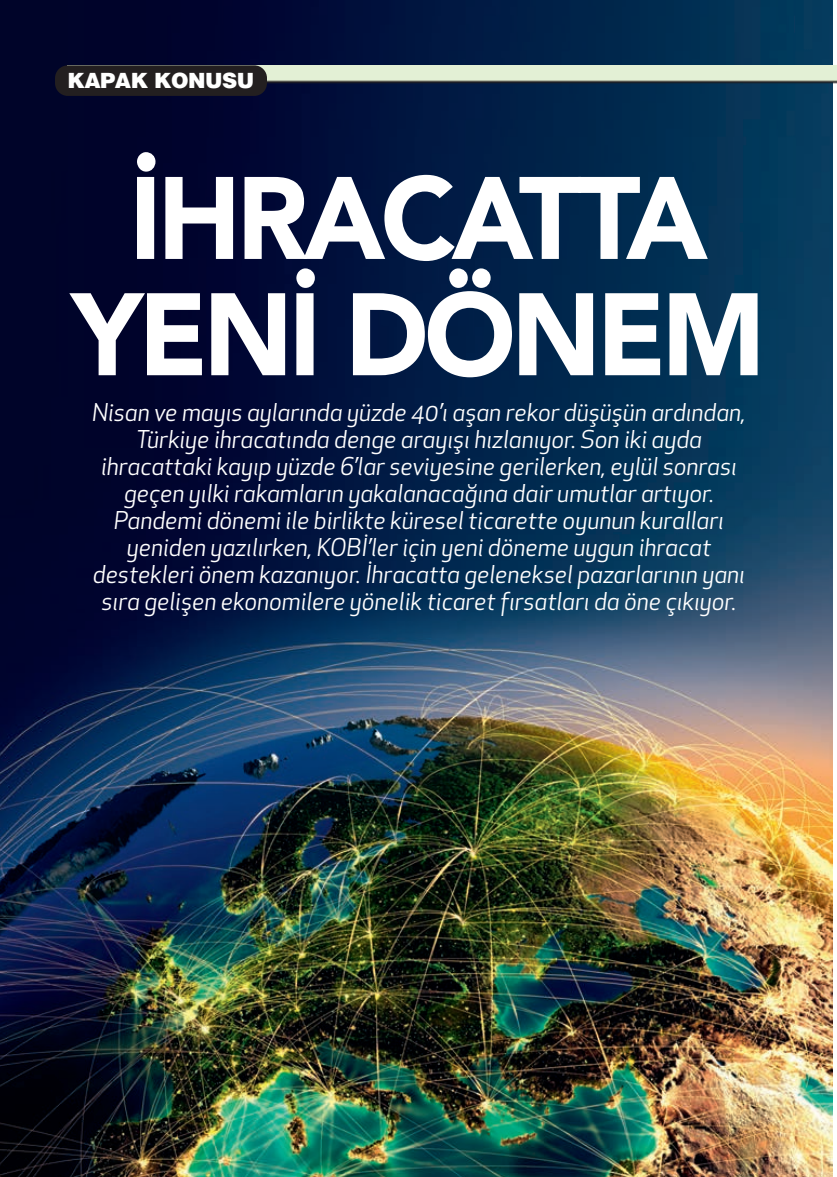
<style>
.page{position:relative;width:837px;height:1177px;background:#fff}
.page>*{position:absolute;margin:0;border:0;box-sizing:border-box;transform-origin:0 0}
.t1{font:900 115.8px/116.2px "Avenir";letter-spacing:-.04em;color:#fff;text-align:center;scale:.95 1}
.t2{font:italic 24px/27px "Apex New";color:#fff;text-align:center}
.t3{font:900 21px "Helveticam";letter-spacing:-.025em;color:#fff}
</style>
<div class="page">
<img style="left:0;top:0;width:837px;height:1177px">
<p class="t3" style="left:67px;top:67px;width:188px">KAPAK KONUSU</p>
<h1 class="t1" style="left:71px;top:157px;width:732px">İHRACATTA<br>YENİ DÖNEM</h1>
<p class="t2" style="left:92px;top:401px;width:655px">Nisan ve mayıs aylarında yüzde 40’ı aşan rekor düşüşün ardından, Türkiye ihracatında denge arayışı hızlanıyor. Son iki ayda ihracattaki kayıp yüzde 6’lar seviyesine gerilerken, eylül sonrası geçen yılki rakamların yakalanacağına dair umutlar artıyor.<br>Pandemi dönemi ile birlikte küresel ticarette oyunun kuralları yeniden yazılırken, KOBİ’ler için yeni döneme uygun ihracat destekleri önem kazanıyor. İhracatta geleneksel pazarlarının yanı sıra gelişen ekonomilere yönelik ticaret fırsatları da öne çıkıyor.</p>
</div>
